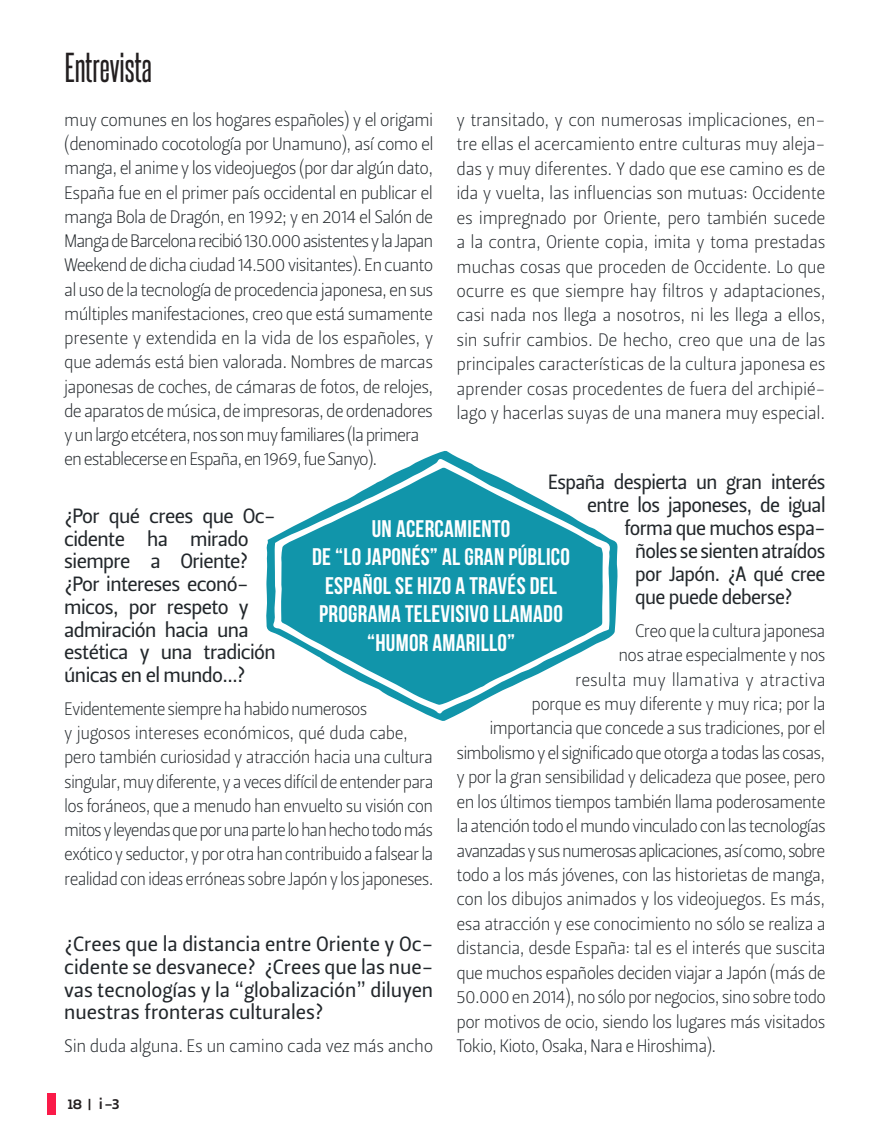
<style>
.page{position:relative;width:893px;height:1140px;background:#fff}
.page>*{position:absolute;margin:0;border:0;box-sizing:border-box;transform-origin:0 0}
.t1{font:36px "Steelfish Rg";color:#231f20}
.texto_general{font:24px/28.5px "Bebas Neue";letter-spacing:.01em;color:#fff;text-align:center}
.Entradilla{font:20.55px/22.8px "Leitura Sans Grot 2";letter-spacing:-.03em;color:#22272b}
.texto_general-2{font:18px/24.3px "Leitura Sans Grot 1";letter-spacing:-.04em;color:#22272b}
.Entradilla-2{font:18px/24.5px "Leitura Sans Grot 1";letter-spacing:-.02em;color:#22272b;text-align:justify}
.texto_general-3{font:18px "Leitura Sans Grot 1";letter-spacing:-.065em;color:#22272b}
.texto_general-4{font:18px "Leitura Sans Grot 1";letter-spacing:-.005em;color:#22272b}
.t2{font:700 13.5px "Nexa";color:#231f20}
.s1{font-family:"Leitura Sans Grot 3";font-weight:400;font-size:15px}
</style>
<div class="page">
<div style="left:48px;top:1093px;width:8px;height:22px;background:#fa1a48"></div>
<svg style="left:266px;top:451px;width:352px;height:270px"></svg>
<svg style="left:281px;top:467px;width:322px;height:238px;fill:#1195aa"></svg>
<p class="t1" style="left:65px;top:45px;width:89px">Entrevista</p>
<p class="texto_general-2" style="left:64px;top:108px;width:371px">muy comunes en los hogares españoles) y el origami (denominado cocotología por Unamuno), así como el manga, el anime y los videojuegos (por dar algún dato, España fue en el primer país occidental en publicar el manga Bola de Dragón, en 1992; y en 2014 el Salón de Manga de Barcelona recibió 130.000 asistentes y la Japan Weekend de dicha ciudad 14.500 visitantes). En cuanto al uso de la tecnología de procedencia japonesa, en sus múltiples manifestaciones, creo que está sumamente presente y extendida en la vida de los españoles, y que además está bien valorada. Nombres de marcas japonesas de coches, de cámaras de fotos, de relojes, de aparatos de música, de impresoras, de ordenadores y un largo etcétera, nos son muy familiares (la primera en establecerse en España, en 1969, fue Sanyo).</p>
<p class="Entradilla" style="left:64px;top:505px;width:213px">¿Por qué crees que Oc&shy;cidente ha mirado siempre a Oriente? ¿Por intereses econó&shy;micos, por respeto y admiración hacia una estética y una tradición únicas en el mundo…?</p>
<p class="texto_general-2" style="left:64px;top:696px;width:371px">Evidentemente siempre ha habido numerosos<br>y jugosos intereses económicos, qué duda cabe, pero también curiosidad y atracción hacia una cultura singular, muy diferente, y a veces difícil de entender para los foráneos, que a menudo han envuelto su visión con mitos y leyendas que por una parte lo han hecho todo más exótico y seductor, y por otra han contribuido a falsear la realidad con ideas erróneas sobre Japón y los japoneses.</p>
<p class="Entradilla-2" style="left:457px;top:108px;width:371px">y transitado, y con numerosas implicaciones, en&shy;tre ellas el acercamiento entre culturas muy aleja&shy;das y muy diferentes. Y dado que ese camino es de ida y vuelta, las influencias son mutuas: Occidente es impregnado por Oriente, pero también sucede a la contra, Oriente copia, imita y toma prestadas muchas cosas que proceden de Occidente. Lo que ocurre es que siempre hay filtros y adaptaciones, casi nada nos llega a nosotros, ni les llega a ellos, sin sufrir cambios. De hecho, creo que una de las principales características de la cultura japonesa es aprender cosas procedentes de fuera del archipié&shy;lago y hacerlas suyas de una manera muy especial.</p>
<p class="Entradilla" style="left:548px;top:471px;width:279px">España despierta un gran interés</p>
<p class="Entradilla" style="left:587px;top:494px;width:240px">entre los japoneses, de igual</p>
<p class="Entradilla" style="left:625px;top:517px;width:202px">forma que muchos espa-</p>
<p class="Entradilla" style="left:635px;top:539px;width:192px">ñoles se sienten atraídos</p>
<p class="Entradilla" style="left:635px;top:562px;width:192px">por Japón. ¿A qué cree</p>
<p class="Entradilla" style="left:635px;top:585px;width:160px">que puede deberse?</p>
<p class="texto_general-2" style="left:635px;top:618px;width:192px">Creo que la cultura japonesa</p>
<p class="texto_general-2" style="left:619px;top:643px;width:208px">nos atrae especialmente y nos</p>
<p class="texto_general-4" style="left:575px;top:669px;width:252px">resulta muy llamativa y atractiva</p>
<p class="texto_general-2" style="left:532px;top:692px;width:296px">porque es muy diferente y muy rica; por la</p>
<p class="texto_general-2" style="left:490px;top:716px;width:338px">importancia que concede a sus tradiciones, por el</p>
<p class="texto_general-2" style="left:457px;top:741px;width:370px">simbolismo y el significado que otorga a todas las cosas,</p>
<p class="texto_general-2" style="left:457px;top:765px;width:370px">y por la gran sensibilidad y delicadeza que posee, pero</p>
<p class="texto_general-2" style="left:457px;top:789px;width:371px">en los últimos tiempos también llama poderosamente</p>
<p class="texto_general-2" style="left:457px;top:814px;width:371px">la atención todo el mundo vinculado con las tecnologías</p>
<p class="texto_general-3" style="left:457px;top:840px;width:370px">avanzadas y sus numerosas aplicaciones, así como, sobre</p>
<p class="texto_general-2" style="left:457px;top:863px;width:370px">todo a los más jóvenes, con las historietas de manga,</p>
<p class="texto_general-2" style="left:457px;top:887px;width:370px">con los dibujos animados y los videojuegos. Es más,</p>
<p class="texto_general-2" style="left:457px;top:911px;width:371px">esa atracción y ese conocimiento no sólo se realiza a</p>
<p class="texto_general-2" style="left:457px;top:936px;width:371px">distancia, desde España: tal es el interés que suscita</p>
<p class="texto_general-2" style="left:457px;top:960px;width:371px">que muchos españoles deciden viajar a Japón (más de</p>
<p class="texto_general-2" style="left:457px;top:985px;width:371px">50.000 en 2014), no sólo por negocios, sino sobre todo</p>
<p class="texto_general-2" style="left:457px;top:1009px;width:370px">por motivos de ocio, siendo los lugares más visitados</p>
<p class="texto_general-2" style="left:457px;top:1034px;width:261px">Tokio, Kioto, Osaka, Nara e Hiroshima).</p>
<p class="texto_general" style="left:372px;top:514px;width:140px">UN ACERCAMIENTO</p>
<p class="texto_general" style="left:312px;top:542px;width:259px">DE “LO JAPONÉS” AL GRAN PÚBLICO<br>ESPAÑOL SE HIZO A TRAVÉS DEL<br>PROGRAMA TELEVISIVO LLAMADO “HUMOR AMARILLO”</p>
<p class="Entradilla" style="left:64px;top:933px;width:370px;text-align:justify">¿Crees que la distancia entre Oriente y Oc&shy;cidente se desvanece? ¿Crees que las nue&shy;vas tecnologías y la “globalización” diluyen nuestras fronteras culturales?</p>
<p class="Entradilla-2" style="left:64px;top:1034px;width:370px">Sin duda alguna. Es un camino cada vez más ancho</p>
<p class="t2" style="left:68px;top:1097px;width:53px">18 | <span class="s1">i -3</span></p>
</div>
